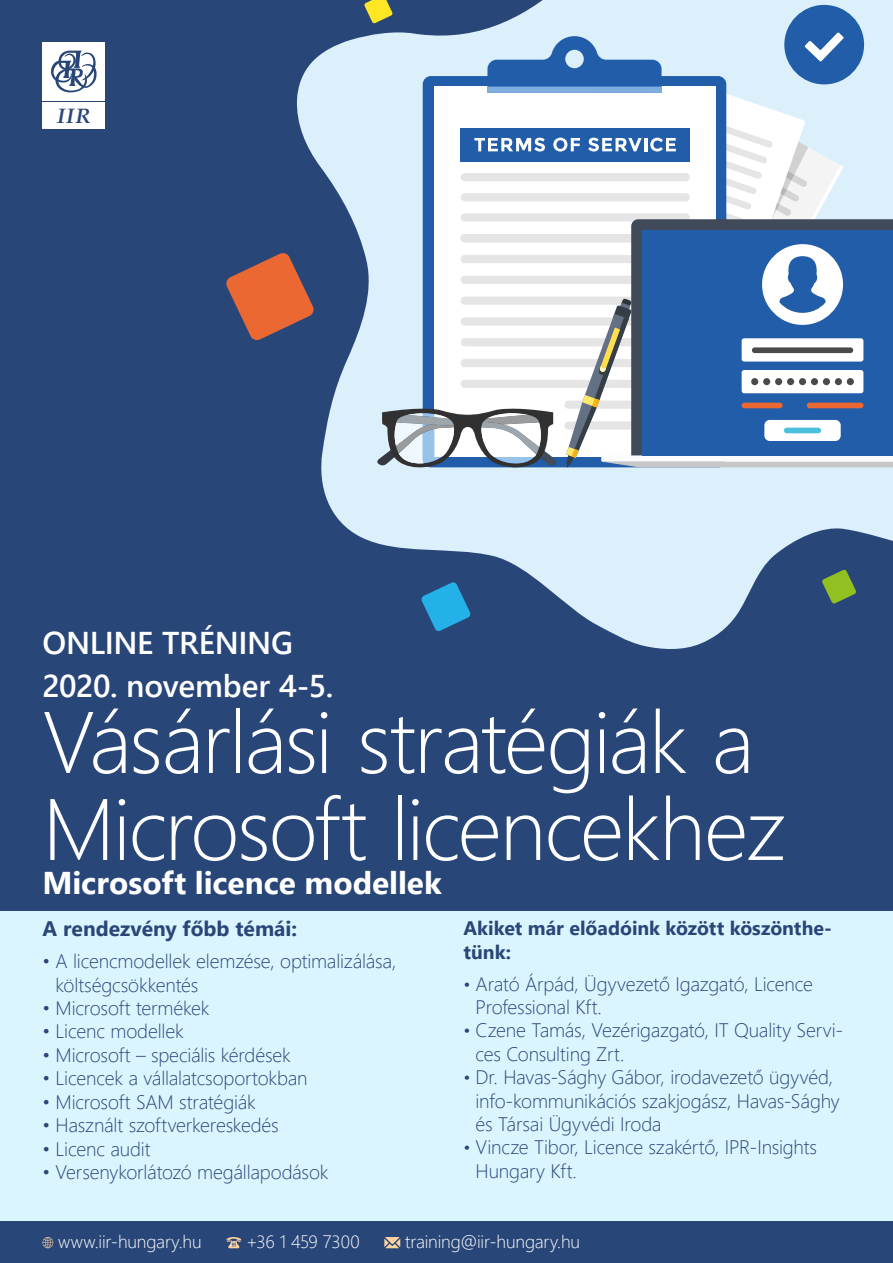
<style>
.page{position:relative;width:893px;height:1263px;background:#fff}
.page>*{position:absolute;margin:0;border:0;box-sizing:border-box;transform-origin:0 0}
.t1{font:300 87px/87px "Segoe UI";letter-spacing:-.025em;color:#fff}
.t2{font:600 31.5px "Segoe UI";letter-spacing:-.015em;color:#fff}
.t3{font:700 31.5px "Segoe UI";color:#fff}
.t4{font:700 21px "Segoe UI";color:#294678}
.t5{font:italic 700 20.85px "Palatino Linotype";color:#294678}
.t6{font:300 19.5px/23.4px "Segoe UI";letter-spacing:-.01em;color:#294678}
.t7{font:700 19.5px/23.4px "Segoe UI";color:#294678}
.t8{font:300 18px "Segoe UI";letter-spacing:-.01em;color:#fff}
.s1{font-size:18px}
</style>
<div class="page">
<div style="left:0;top:0;width:893px;height:916px;background:#294678"></div>
<svg style="left:296px;top:0;width:597px;height:649px;fill:#dcf0fb"></svg>
<div style="left:784px;top:5px;width:80px;height:79px;background:#215da9;border-radius:50%"></div>
<svg style="left:822px;top:569px;width:34px;height:35px"></svg>
<svg style="left:375px;top:32px;width:518px;height:438px;background:#a7bdd7"></svg>
<svg style="left:364px;top:0;width:29px;height:24px"></svg>
<svg style="left:226px;top:252px;width:89px;height:89px"></svg>
<svg style="left:421px;top:582px;width:50px;height:49px"></svg>
<div style="left:0;top:1220px;width:893px;height:43px;background:#294678"></div>
<div style="left:0;top:911px;width:893px;height:309px;background:#dbf5ff"></div>
<svg style="left:43px;top:1237px;width:10px;height:11px"></svg>
<svg style="left:226px;top:1237px;width:15px;height:11px"></svg>
<svg style="left:384px;top:1237px;width:16px;height:11px"></svg>
<div style="left:43px;top:43px;width:62px;height:58px;background:#fff"></div>
<svg style="left:51px;top:51px;width:46px;height:42px"></svg>
<div style="left:43px;top:102px;width:62px;height:27px;background:#fff"></div>
<p class="t5" style="left:57px;top:101px;width:35px">IIR</p>
<h2 class="t2" style="left:42px;top:613px;width:252px">ONLINE TRÉNING</h2>
<h2 class="t2" style="left:43px;top:656px;width:292px">2020. november 4-5.</h2>
<h1 class="t1" style="left:43px;top:690px;width:745px">Vásárlási stratégiák a<br>Microsoft licencekhez</h1>
<h2 class="t3" style="left:43px;top:853px;width:401px">Microsoft licence modellek</h2>
<p class="t4" style="left:43px;top:909px;width:256px">A rendezvény főbb témái:</p>
<p class="t6" style="left:56px;top:948px;width:342px;text-indent:-13px">• A licencmodellek elemzése, optimalizálása, költségcsökkentés</p>
<p class="t6" style="left:43px;top:994px;width:169px">• Microsoft termékek</p>
<p class="t6" style="left:43px;top:1018px;width:143px">• Licenc modellek</p>
<p class="t6" style="left:43px;top:1041px;width:250px">• Microsoft – speciális kérdések</p>
<p class="t6" style="left:43px;top:1065px;width:267px">• Licencek a vállalatcsoportokban</p>
<p class="t6" style="left:43px;top:1088px;width:215px">• Microsoft SAM stratégiák</p>
<p class="t6" style="left:43px;top:1111px;width:238px">• Használt szoftverkereskedés</p>
<p class="t6" style="left:43px;top:1135px;width:110px">• Licenc audit</p>
<p class="t6" style="left:43px;top:1158px;width:287px">• Versenykorlátozó megállapodások</p>
<p class="t7" style="left:463px;top:915px;width:370px">Akiket már előadóink között köszönthe&shy;tünk:</p>
<p class="t6" style="left:476px;top:970px;width:339px;text-indent:-12px"><span class="s1">•</span> Arató Árpád, Ügyvezető Igazgató, Licence<br>Professional Kft.</p>
<p class="t6" style="left:476px;top:1017px;width:369px;text-indent:-12px"><span class="s1">•</span> Czene Tamás, Vezérigazgató, IT Quality Servi&shy;ces Consulting Zrt.</p>
<p class="t6" style="left:476px;top:1064px;width:366px;text-indent:-12px"><span class="s1">•</span> Dr. Havas-Sághy Gábor, irodavezető ügyvéd, info-kommunikációs szakjogász, Havas-Sághy és Társai Ügyvédi Iroda</p>
<p class="t6" style="left:476px;top:1134px;width:343px;text-indent:-12px"><span class="s1">•</span> Vincze Tibor, Licence szakértő, IPR-Insights<br>Hungary Kft.</p>
<p class="t8" style="left:58px;top:1225px;width:145px">www.iir-hungary.hu</p>
<p class="t8" style="left:246px;top:1225px;width:115px">+36 1 459 7300</p>
<p class="t8" style="left:405px;top:1225px;width:177px">training@iir-hungary.hu</p>
</div>
